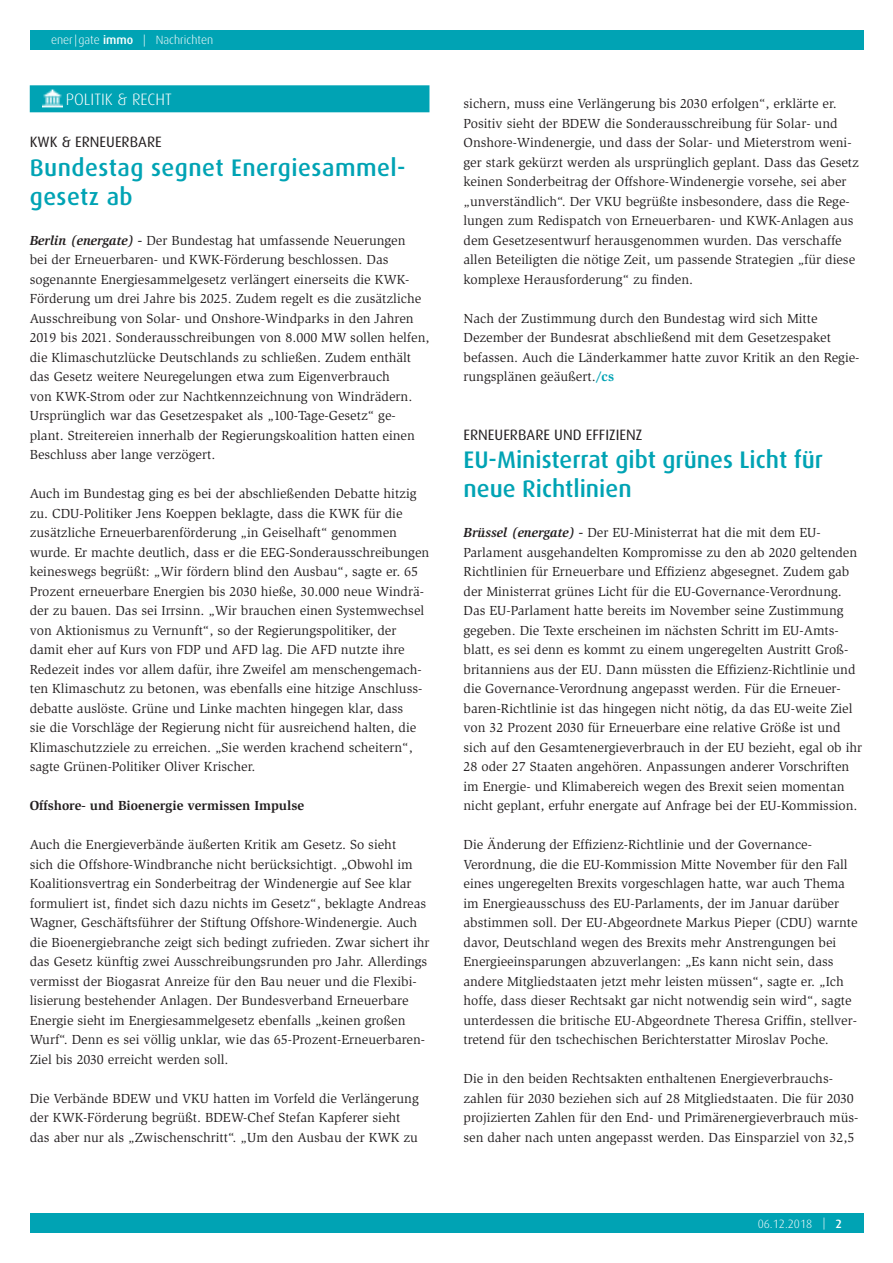
<style>
.page{position:relative;width:893px;height:1263px;background:#fff}
.page>*{position:absolute;margin:0;border:0;box-sizing:border-box;transform-origin:0 0}
.Headline{font:500 24px/28.8px "Dax";color:#00a3b4}
.Headline-2{font:500 24px/28.8px "Dax";letter-spacing:.02em;color:#00a3b4}
.Rubrikzeile{font:300 16.5px "Dax";color:#fff}
.Dachzeile{font:15px "Dax";color:#231f20}
.Fließtext{font:15px "Dax";color:#231f20}
.Fließtext-2{font:13.5px/19.5px "Slimbach";color:#231f20}
.Fließtext-3{font:700 13.5px "Slimbach";color:#231f20}
.t1{font:300 12px "Dax";color:#fff}
.s1{font-weight:500}
.s2{font-weight:700;font-style:italic}
.s3{font-weight:700;color:#00a3b4}
</style>
<div class="page">
<div style="left:30px;top:1214px;width:833px;height:19px;background:#00a3b4"></div>
<div style="left:30px;top:30px;width:833px;height:20px;background:#00a3b4"></div>
<div style="left:30px;top:85px;width:399px;height:27px;background:#00a3b4"></div>
<img style="left:43px;top:89px;width:19px;height:19px">
<p class="t1" style="left:51px;top:33px;width:164px">ener|gate <span class="s1">immo</span> | Nachrichten</p>
<p class="Rubrikzeile" style="left:66px;top:90px;width:107px">POLITIK &amp; RECHT</p>
<p class="Fließtext" style="left:30px;top:133px;width:134px">KWK &amp; ERNEUERBARE</p>
<p class="Headline-2" style="left:30px;top:153px;width:377px">Bundestag segnet Energiesammel&shy;gesetz ab</p>
<p class="Fließtext-2" style="left:30px;top:230px;width:401px"><span class="s2">Berlin (energate) -</span> Der Bundestag hat umfassende Neuerungen<br>bei der Erneuerbaren- und KWK-Förderung beschlossen. Das sogenannte Energiesammelgesetz verlängert einerseits die KWK-Förderung um drei Jahre bis 2025. Zudem regelt es die zusätzliche Ausschreibung von Solar- und Onshore-Windparks in den Jahren 2019 bis 2021. Sonderausschreibungen von 8.000 MW sollen helfen, die Klimaschutzlücke Deutschlands zu schließen. Zudem enthält das Gesetz weitere Neuregelungen etwa zum Eigenverbrauch<br>von KWK-Strom oder zur Nachtkennzeichnung von Windrädern.<br>Ursprünglich war das Gesetzespaket als „100-Tage-Gesetz“ ge&shy;plant. Streitereien innerhalb der Regierungskoalition hatten einen Beschluss aber lange verzögert.</p>
<p class="Fließtext-2" style="left:30px;top:484px;width:401px">Auch im Bundestag ging es bei der abschließenden Debatte hitzig zu. CDU-Politiker Jens Koeppen beklagte, dass die KWK für die zusätzliche Erneuerbarenförderung „in Geiselhaft“ genommen wurde. Er machte deutlich, dass er die EEG-Sonderausschreibungen keineswegs begrüßt: „Wir fördern blind den Ausbau“, sagte er. 65<br>Prozent erneuerbare Energien bis 2030 hieße, 30.000 neue Windrä&shy;der zu bauen. Das sei Irrsinn. „Wir brauchen einen Systemwechsel von Aktionismus zu Vernunft“, so der Regierungspolitiker, der damit eher auf Kurs von FDP und AFD lag. Die AFD nutzte ihre Redezeit indes vor allem dafür, ihre Zweifel am menschengemach&shy;ten Klimaschutz zu betonen, was ebenfalls eine hitzige Anschluss&shy;debatte auslöste. Grüne und Linke machten hingegen klar, dass<br>sie die Vorschläge der Regierung nicht für ausreichend halten, die Klimaschutzziele zu erreichen. „Sie werden krachend scheitern“, sagte Grünen-Politiker Oliver Krischer.</p>
<p class="Fließtext-3" style="left:30px;top:797px;width:276px">Offshore- und Bioenergie vermissen Impulse</p>
<p class="Fließtext-2" style="left:30px;top:835px;width:401px">Auch die Energieverbände äußerten Kritik am Gesetz. So sieht<br>sich die Offshore-Windbranche nicht berücksichtigt. „Obwohl im Koalitionsvertrag ein Sonderbeitrag der Windenergie auf See klar formuliert ist, findet sich dazu nichts im Gesetz“, beklagte Andreas Wagner, Geschäftsführer der Stiftung Offshore-Windenergie. Auch die Bioenergiebranche zeigt sich bedingt zufrieden. Zwar sichert ihr das Gesetz künftig zwei Ausschreibungsrunden pro Jahr. Allerdings vermisst der Biogasrat Anreize für den Bau neuer und die Flexibi&shy;lisierung bestehender Anlagen. Der Bundesverband Erneuerbare Energie sieht im Energiesammelgesetz ebenfalls „keinen großen Wurf“. Denn es sei völlig unklar, wie das 65-Prozent-Erneuerbaren-Ziel bis 2030 erreicht werden soll.</p>
<p class="Fließtext-2" style="left:30px;top:1088px;width:390px">Die Verbände BDEW und VKU hatten im Vorfeld die Verlängerung der KWK-Förderung begrüßt. BDEW-Chef Stefan Kapferer sieht das aber nur als „Zwischenschritt“. „Um den Ausbau der KWK zu</p>
<p class="Fließtext-2" style="left:463px;top:94px;width:397px">sichern, muss eine Verlängerung bis 2030 erfolgen“, erklärte er.<br>Positiv sieht der BDEW die Sonderausschreibung für Solar- und Onshore-Windenergie, und dass der Solar- und Mieterstrom weni&shy;ger stark gekürzt werden als ursprünglich geplant. Dass das Gesetz keinen Sonderbeitrag der Offshore-Windenergie vorsehe, sei aber „unverständlich“. Der VKU begrüßte insbesondere, dass die Rege&shy;lungen zum Redispatch von Erneuerbaren- und KWK-Anlagen aus dem Gesetzesentwurf herausgenommen wurden. Das verschaffe allen Beteiligten die nötige Zeit, um passende Strategien „für diese komplexe Herausforderung“ zu finden.</p>
<p class="Fließtext-2" style="left:463px;top:308px;width:397px">Nach der Zustimmung durch den Bundestag wird sich Mitte Dezember der Bundesrat abschließend mit dem Gesetzespaket befassen. Auch die Länderkammer hatte zuvor Kritik an den Regie&shy;rungsplänen geäußert.<span class="s3">/cs</span></p>
<p class="Dachzeile" style="left:463px;top:426px;width:180px">ERNEUERBARE UND EFFIZIENZ</p>
<p class="Headline" style="left:463px;top:446px;width:361px">EU-Ministerrat gibt grünes Licht für neue Richtlinien</p>
<p class="Fließtext-2" style="left:463px;top:523px;width:400px"><span class="s2">Brüssel (energate) -</span> Der EU-Ministerrat hat die mit dem EU-Parlament ausgehandelten Kompromisse zu den ab 2020 geltenden Richtlinien für Erneuerbare und Effizienz abgesegnet. Zudem gab der Ministerrat grünes Licht für die EU-Governance-Verordnung.<br>Das EU-Parlament hatte bereits im November seine Zustimmung gegeben. Die Texte erscheinen im nächsten Schritt im EU-Amts&shy;blatt, es sei denn es kommt zu einem ungeregelten Austritt Groß&shy;britanniens aus der EU. Dann müssten die Effizienz-Richtlinie und die Governance-Verordnung angepasst werden. Für die Erneuer&shy;baren-Richtlinie ist das hingegen nicht nötig, da das EU-weite Ziel von 32 Prozent 2030 für Erneuerbare eine relative Größe ist und sich auf den Gesamtenergieverbrauch in der EU bezieht, egal ob ihr 28 oder 27 Staaten angehören. Anpassungen anderer Vorschriften im Energie- und Klimabereich wegen des Brexit seien momentan nicht geplant, erfuhr energate auf Anfrage bei der EU-Kommission.</p>
<p class="Fließtext-2" style="left:463px;top:835px;width:395px">Die Änderung der Effizienz-Richtlinie und der Governance-Verordnung, die die EU-Kommission Mitte November für den Fall eines ungeregelten Brexits vorgeschlagen hatte, war auch Thema im Energieausschuss des EU-Parlaments, der im Januar darüber abstimmen soll. Der EU-Abgeordnete Markus Pieper (CDU) warnte davor, Deutschland wegen des Brexits mehr Anstrengungen bei Energieeinsparungen abzuverlangen: „Es kann nicht sein, dass andere Mitgliedstaaten jetzt mehr leisten müssen“, sagte er. „Ich hoffe, dass dieser Rechtsakt gar nicht notwendig sein wird“, sagte unterdessen die britische EU-Abgeordnete Theresa Griffin, stellver&shy;tretend für den tschechischen Berichterstatter Miroslav Poche.</p>
<p class="Fließtext-2" style="left:463px;top:1069px;width:396px">Die in den beiden Rechtsakten enthaltenen Energieverbrauchs&shy;zahlen für 2030 beziehen sich auf 28 Mitgliedstaaten. Die für 2030 projizierten Zahlen für den End- und Primärenergieverbrauch müs&shy;sen daher nach unten angepasst werden. Das Einsparziel von 32,5</p>
<p class="t1" style="left:758px;top:1217px;width:56px">06.12.2018</p>
<p class="t1" style="left:823px;top:1216px;width:21px">| <span class="s1">2</span></p>
</div>
